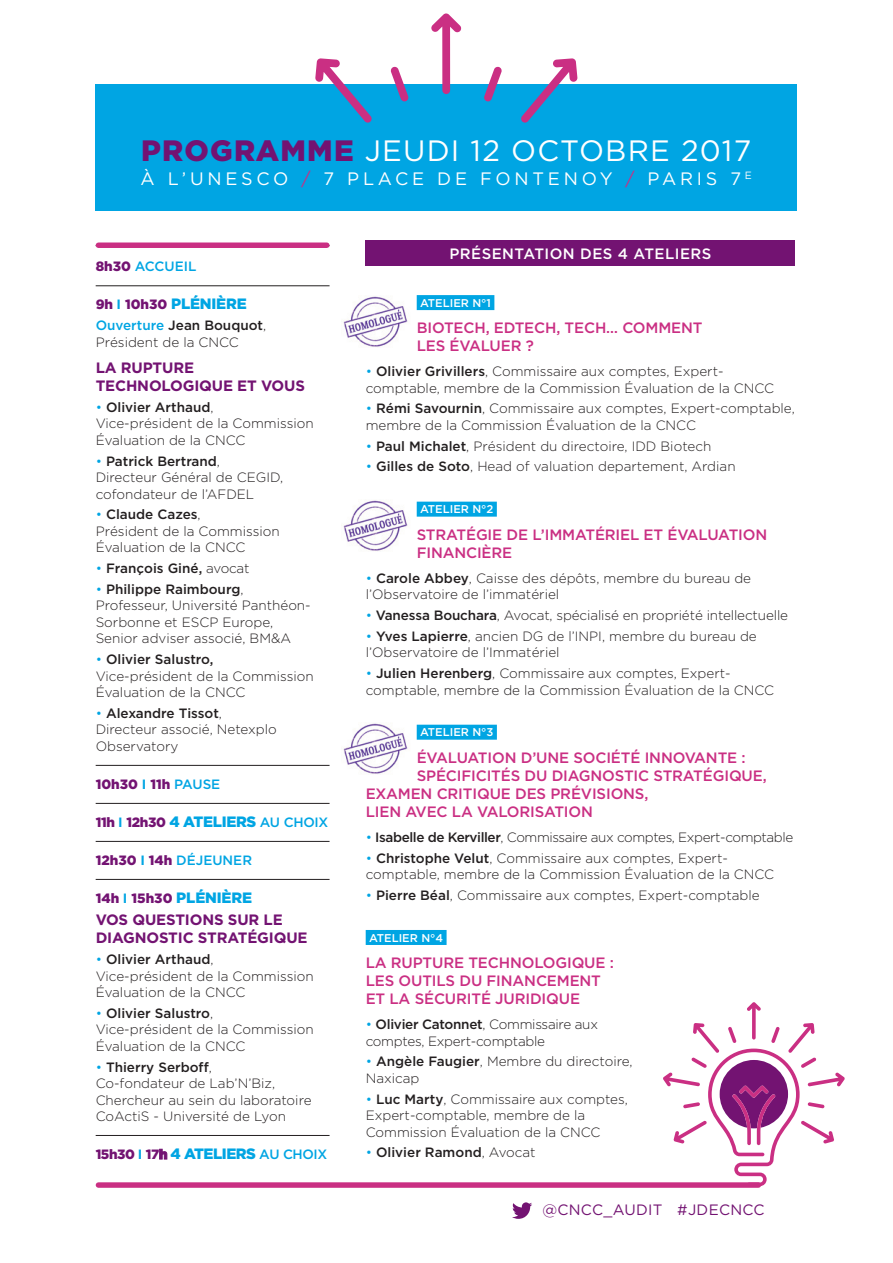
<style>
.page{position:relative;width:893px;height:1263px;background:#fff}
.page>*{position:absolute;margin:0;border:0;box-sizing:border-box;transform-origin:0 0}
.t1{font:29.4px "Gotham";letter-spacing:.04em;color:#fff}
.t2{font:18px "Gotham";letter-spacing:.21em;color:#fff}
.t3{font:500 15px/18px "Gotham";letter-spacing:-.01em;color:#ca2f83}
.t4{font:900 15px "Gotham";letter-spacing:-.02em;color:#00a5e3}
.t5{font:700 15px/18px "Gotham";letter-spacing:-.01em;color:#731372}
.t6{font:500 15px "Gotham";letter-spacing:.03em;color:#fff}
.t7{font:15px "Gotham";letter-spacing:.02em;color:#731372}
.t8{font:300 13.5px/16.5px "Gotham";color:#231f20}
.t9{font:300 13.5px "Gotham";letter-spacing:-.03em;color:#231f20}
.t10{font:300 13.5px/16.5px "Gotham";letter-spacing:-.02em;color:#231f20}
.t11{font:900 13.5px "Gotham";color:#731372}
.t12{font:500 13.5px "Gotham";color:#231f20}
.t13{font:500 13.5px "Gotham";color:#00a5e3}
.t14{font:500 11.25px "Gotham";color:#fff}
.s1{font-weight:900;color:#731372}
.s2{color:#ca2f83}
.s3{font-size:13.5px;color:#731372}
.s4{font-weight:700;font-size:13.5px}
.s5{font-weight:500;color:#00a5e3}
.s6{font-weight:500}
.s7{color:#00a5e3}
.s8{font-weight:300;color:#00a5e3}
.s9{font-weight:300}
.s10{font-weight:700;color:#00a5e3}
.s11{font-weight:500;font-size:13.5px}
.s12{font-size:15px;color:#00a5e3}
</style>
<div class="page">
<div style="left:96px;top:84px;width:701px;height:126px;background:#00a5e3"></div>
<hr style="left:96px;top:245px;width:234px;height:1px;background:#231f20">
<hr style="left:96px;top:285px;width:234px;height:1px;background:#231f20">
<hr style="left:96px;top:765px;width:234px;height:1px;background:#231f20">
<hr style="left:96px;top:803px;width:234px;height:1px;background:#231f20">
<hr style="left:96px;top:841px;width:234px;height:1px;background:#231f20">
<hr style="left:96px;top:879px;width:234px;height:1px;background:#231f20">
<hr style="left:96px;top:1135px;width:234px;height:1px;background:#231f20">
<div style="left:417px;top:295px;width:77px;height:15px;background:#00a5e3"></div>
<div style="left:417px;top:502px;width:80px;height:15px;background:#00a5e3"></div>
<div style="left:417px;top:725px;width:80px;height:15px;background:#00a5e3"></div>
<div style="left:366px;top:930px;width:81px;height:15px;background:#00a5e3"></div>
<svg style="left:663px;top:1002px;width:182px;height:184px"></svg>
<div style="left:366px;top:240px;width:429px;height:26px;background:#731372"></div>
<svg style="left:484px;top:66px;width:18px;height:35px"></svg>
<svg style="left:390px;top:66px;width:19px;height:35px"></svg>
<svg style="left:431px;top:13px;width:30px;height:81px"></svg>
<svg style="left:521px;top:58px;width:57px;height:65px"></svg>
<svg style="left:315px;top:58px;width:57px;height:65px"></svg>
<div style="left:98px;top:242px;width:229px;height:6px;background:#ca2f83"></div>
<div style="left:98px;top:1182px;width:660px;height:6px;background:#ca2f83"></div>
<img style="left:343px;top:296px;width:65px;height:51px">
<img style="left:343px;top:500px;width:65px;height:51px">
<img style="left:343px;top:723px;width:65px;height:51px">
<svg style="left:512px;top:1202px;width:20px;height:17px"></svg>
<h1 class="t1" style="left:141px;top:134px;width:611px"><span class="s1">PROGRAMME</span> JEUDI 12 OCTOBRE 2017</h1>
<h2 class="t2" style="left:141px;top:169px;width:613px">À L’UNESCO <span class="s2">/</span> 7 PLACE DE FONTENOY <span class="s2">/</span> PARIS 7 <sup>E</sup></h2>
<p class="t13" style="left:96px;top:259px;width:102px"><span class="s1">8h30</span> ACCUEIL</p>
<p class="t4" style="left:96px;top:295px;width:153px"><span class="s3">9h</span> <span class="s4">I</span> <span class="s3">10h30</span> PLÉNIÈRE</p>
<p class="t8" style="left:96px;top:317px;width:172px"><span class="s5">Ouverture</span> <span class="s6">Jean Bouquot</span>,<br>Président de la CNCC</p>
<p class="t5" style="left:96px;top:358px;width:211px">LA RUPTURE<br>TECHNOLOGIQUE ET VOUS</p>
<p class="t8" style="left:96px;top:399px;width:219px"><span class="s7">•</span> <span class="s6">Olivier Arthaud</span>,<br>Vice-président de la Commission<br>Évaluation de la CNCC</p>
<p class="t8" style="left:96px;top:452px;width:189px"><span class="s7">•</span> <span class="s6">Patrick Bertrand</span>,<br>Directeur Général de CEGID, cofondateur de l’AFDEL</p>
<p class="t8" style="left:96px;top:506px;width:185px"><span class="s7">•</span> <span class="s6">Claude Cazes</span>,<br>Président de la Commission<br>Évaluation de la CNCC</p>
<p class="t12" style="left:96px;top:561px;width:155px"><span class="s8">•</span> François Giné, <span class="s9">avocat</span></p>
<p class="t8" style="left:96px;top:581px;width:217px"><span class="s7">•</span> <span class="s6">Philippe Raimbourg</span>,<br>Professeur, Université Panthéon-<br>Sorbonne et ESCP Europe,<br>Senior adviser associé, BM&amp;A</p>
<p class="t8" style="left:96px;top:651px;width:219px"><span class="s7">•</span> <span class="s6">Olivier Salustro,<br></span>Vice-président de la Commission<br>Évaluation de la CNCC</p>
<p class="t8" style="left:96px;top:705px;width:182px"><span class="s7">•</span> <span class="s6">Alexandre Tissot</span>,<br>Directeur associé, Netexplo<br>Observatory</p>
<p class="t11" style="left:96px;top:776px;width:126px">10h30 <span class="s10">I</span> 11h <span class="s5">PAUSE</span></p>
<p class="t4" style="left:96px;top:813px;width:234px"><span class="s3">11h</span> <span class="s4">I</span> <span class="s3">12h30</span> 4 ATELIERS <span class="s11">AU CHOIX</span></p>
<p class="t11" style="left:96px;top:852px;width:158px">12h30 <span class="s10">I</span> 14h <span class="s5">DÉJEUNER</span></p>
<p class="t11" style="left:96px;top:890px;width:158px">14h <span class="s10">I</span> 15h30 <span class="s12">PLÉNIÈRE</span></p>
<p class="t5" style="left:96px;top:911px;width:213px">VOS QUESTIONS SUR LE<br>DIAGNOSTIC STRATÉGIQUE</p>
<p class="t8" style="left:96px;top:951px;width:219px"><span class="s7">•</span> <span class="s6">Olivier Arthaud</span>,<br>Vice-président de la Commission<br>Évaluation de la CNCC</p>
<p class="t8" style="left:96px;top:1004px;width:219px"><span class="s7">•</span> <span class="s6">Olivier Salustro</span>,<br>Vice-président de la Commission<br>Évaluation de la CNCC</p>
<p class="t8" style="left:96px;top:1058px;width:217px"><span class="s7">•</span> <span class="s6">Thierry Serboff</span>,<br>Co-fondateur de Lab’N’Biz,<br>Chercheur au sein du laboratoire<br>CoActiS - Université de Lyon</p>
<p class="t4" style="left:96px;top:1145px;width:233px"><span class="s3">15h30</span> <span class="s4">I</span> <span class="s3">17h</span> 4 ATELIERS <span class="s11">AU CHOIX</span></p>
<p class="t6" style="left:449px;top:245px;width:263px">PRÉSENTATION DES 4 ATELIERS</p>
<p class="t14" style="left:420px;top:296px;width:72px">ATELIER N°1</p>
<p class="t3" style="left:417px;top:319px;width:287px">BIOTECH, EDTECH, TECH… COMMENT<br>LES ÉVALUER ?</p>
<p class="t8" style="left:366px;top:363px;width:410px"><span class="s7">•</span> <span class="s6">Olivier Grivillers</span>, Commissaire aux comptes, Expert&shy;comptable, membre de la Commission Évaluation de la CNCC</p>
<p class="t8" style="left:366px;top:400px;width:431px"><span class="s7">•</span> <span class="s6">Rémi Savournin</span>, Commissaire aux comptes, Expert-comptable, membre de la Commission Évaluation de la CNCC</p>
<p class="t8" style="left:366px;top:437px;width:347px"><span class="s7">•</span> <span class="s6">Paul Michalet</span>, Président du directoire, IDD Biotech</p>
<p class="t8" style="left:366px;top:458px;width:371px"><span class="s7">•</span> <span class="s6">Gilles de Soto</span>, Head of valuation departement, Ardian</p>
<p class="t14" style="left:420px;top:503px;width:75px">ATELIER N°2</p>
<p class="t3" style="left:417px;top:525px;width:352px">STRATÉGIE DE L’IMMATÉRIEL ET ÉVALUATION<br>FINANCIÈRE</p>
<p class="t8" style="left:366px;top:570px;width:387px"><span class="s7">•</span> <span class="s6">Carole Abbey</span>, Caisse des dépôts, membre du bureau de l’Observatoire de l’immatériel</p>
<p class="t8" style="left:366px;top:607px;width:424px"><span class="s7">•</span> <span class="s6">Vanessa Bouchara</span>, Avocat, spécialisé en propriété intellectuelle</p>
<p class="t8" style="left:366px;top:628px;width:393px"><span class="s7">•</span> <span class="s6">Yves Lapierre</span>, ancien DG de l’INPI, membre du bureau de l’Observatoire de l’Immatériel</p>
<p class="t8" style="left:366px;top:665px;width:410px"><span class="s7">•</span> <span class="s6">Julien Herenberg</span>, Commissaire aux comptes, Expert&shy;comptable, membre de la Commission Évaluation de la CNCC</p>
<p class="t14" style="left:420px;top:726px;width:75px">ATELIER N°3</p>
<p class="t3" style="left:417px;top:748px;width:330px">ÉVALUATION D’UNE SOCIÉTÉ INNOVANTE :</p>
<p class="t3" style="left:417px;top:766px;width:351px">SPÉCIFICITÉS DU DIAGNOSTIC STRATÉGIQUE,</p>
<p class="t3" style="left:366px;top:784px;width:284px">EXAMEN CRITIQUE DES PRÉVISIONS,</p>
<p class="t3" style="left:366px;top:802px;width:229px">LIEN AVEC LA VALORISATION</p>
<p class="t9" style="left:366px;top:830px;width:429px"><span class="s7">•</span> <span class="s6">Isabelle de Kerviller</span>, Commissaire aux comptes, Expert-comptable</p>
<p class="t8" style="left:366px;top:849px;width:410px"><span class="s7">•</span> <span class="s6">Christophe Velut</span>, Commissaire aux comptes, Expert&shy;comptable, membre de la Commission Évaluation de la CNCC</p>
<p class="t8" style="left:366px;top:887px;width:395px"><span class="s7">•</span> <span class="s6">Pierre Béal</span>, Commissaire aux comptes, Expert-comptable</p>
<p class="t14" style="left:369px;top:931px;width:76px">ATELIER N°4</p>
<p class="t3" style="left:366px;top:953px;width:250px">LA RUPTURE TECHNOLOGIQUE :<br>LES OUTILS DU FINANCEMENT<br>ET LA SÉCURITÉ JURIDIQUE</p>
<p class="t10" style="left:366px;top:1016px;width:234px"><span class="s7">•</span> <span class="s6">Olivier Catonnet</span>, Commissaire aux comptes, Expert-comptable</p>
<p class="t8" style="left:366px;top:1053px;width:268px"><span class="s7">•</span> <span class="s6">Angèle Faugier</span>, Membre du directoire,<br>Naxicap</p>
<p class="t8" style="left:366px;top:1090px;width:264px"><span class="s7">•</span> <span class="s6">Luc Marty</span>, Commissaire aux comptes,<br>Expert-comptable, membre de la<br>Commission Évaluation de la CNCC</p>
<p class="t12" style="left:366px;top:1145px;width:171px"><span class="s8">•</span> Olivier Ramond<span class="s9">, Avocat</span></p>
<p class="t7" style="left:542px;top:1201px;width:224px">@CNCC_AUDIT #JDECNCC</p>
</div>
